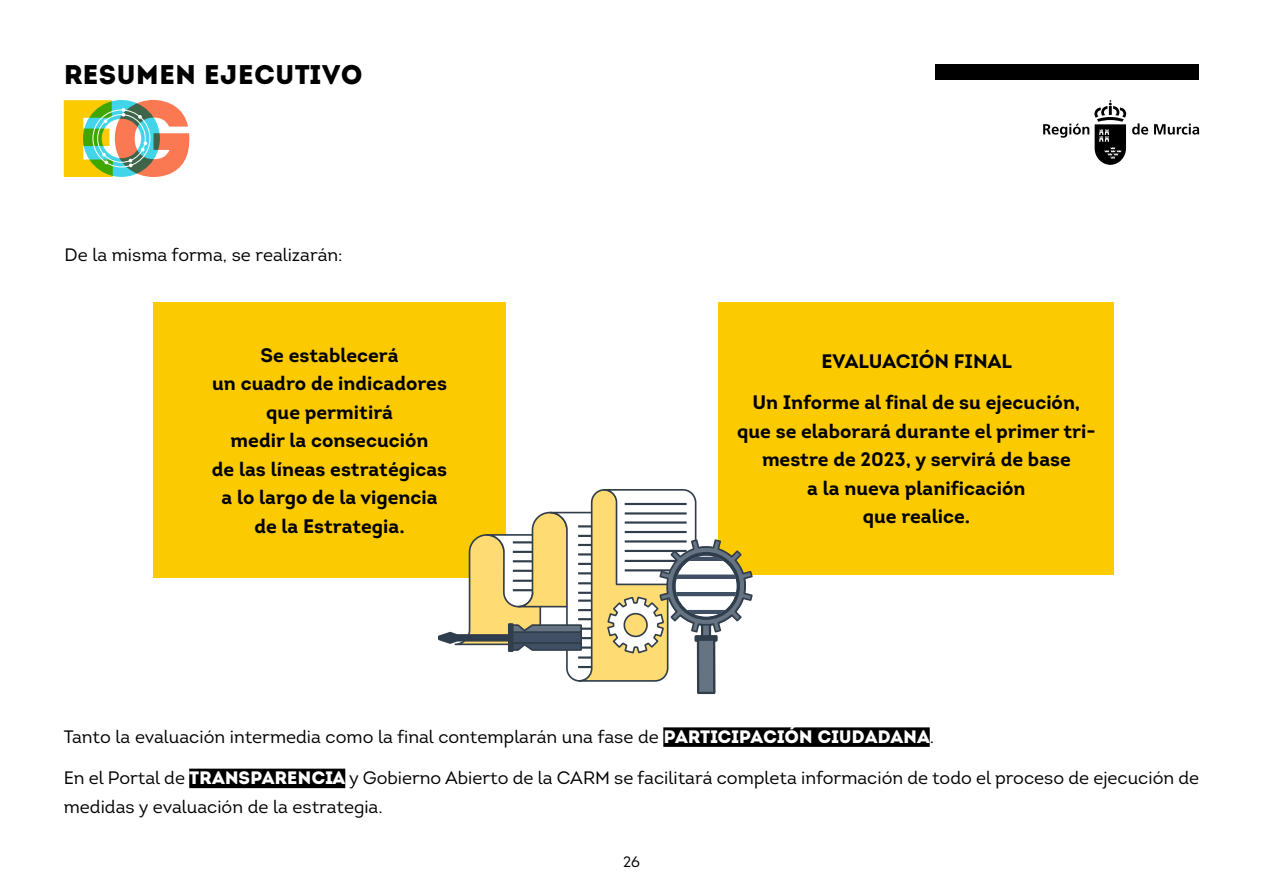
<style>
.page{position:relative;width:1263px;height:893px;background:#fff}
.page>*{position:absolute;margin:0;border:0;box-sizing:border-box;transform-origin:0 0}
.t1{font:27px "Intro";color:#000}
.t2{font:700 19.5px/28.5px "Intro";color:#000;text-align:center}
.t3{font:18px/28.5px "Intro";color:#000}
.t4{font:15px "Intro";color:#000}
.s1{color:#fff}
</style>
<div class="page">
<div style="left:935px;top:64px;width:264px;height:16px;background:#000"></div>
<svg style="left:1132px;top:123px;width:16px;height:12px"></svg>
<svg style="left:1154px;top:124px;width:45px;height:11px"></svg>
<svg style="left:1043px;top:100px;width:83px;height:65px"></svg>
<svg style="left:64px;top:100px;width:126px;height:77px;background:#c1b470"></svg>
<div style="left:153px;top:302px;width:353px;height:276px;background:#fbca00"></div>
<div style="left:719px;top:302px;width:395px;height:273px;background:#fbca00"></div>
<div style="left:663px;top:727px;width:267px;height:20px;background:#000"></div>
<div style="left:189px;top:769px;width:156px;height:19px;background:#000"></div>
<svg style="left:438px;top:489px;width:315px;height:205px"></svg>
<h1 class="t1" style="left:64px;top:58px;width:300px">RESUMEN EJECUTIVO</h1>
<p class="t3" style="left:65px;top:241px;width:279px">De la misma forma, se realizarán:</p>
<p class="t2" style="left:212px;top:340px;width:237px">Se establecerá<br>un cuadro de indicadores que permitirá<br>medir la consecución<br>de las líneas estratégicas a lo largo de la vigencia de la Estrategia.</p>
<p class="t2" style="left:752px;top:340px;width:329px;line-height:41.2px">EVALUACIÓN FINAL<br>Un Informe al final de su ejecución,</p>
<p class="t2" style="left:737px;top:417px;width:360px">que se elaborará durante el primer tri&shy;mestre de 2023, y servirá de base<br>a la nueva planificación<br>que realice.</p>
<p class="t3" style="left:64px;top:723px;width:872px">Tanto la evaluación intermedia como la final contemplarán una fase de <span class="s1">PARTICIPACIÓN CIUDADANA</span>.</p>
<p class="t3" style="left:64px;top:764px;width:1137px">En el Portal de <span class="s1">TRANSPARENCIA</span> y Gobierno Abierto de la CARM se facilitará completa información de todo el proceso de ejecución de medidas y evaluación de la estrategia.</p>
<p class="t4" style="left:623px;top:853px;width:18px">26</p>
</div>
